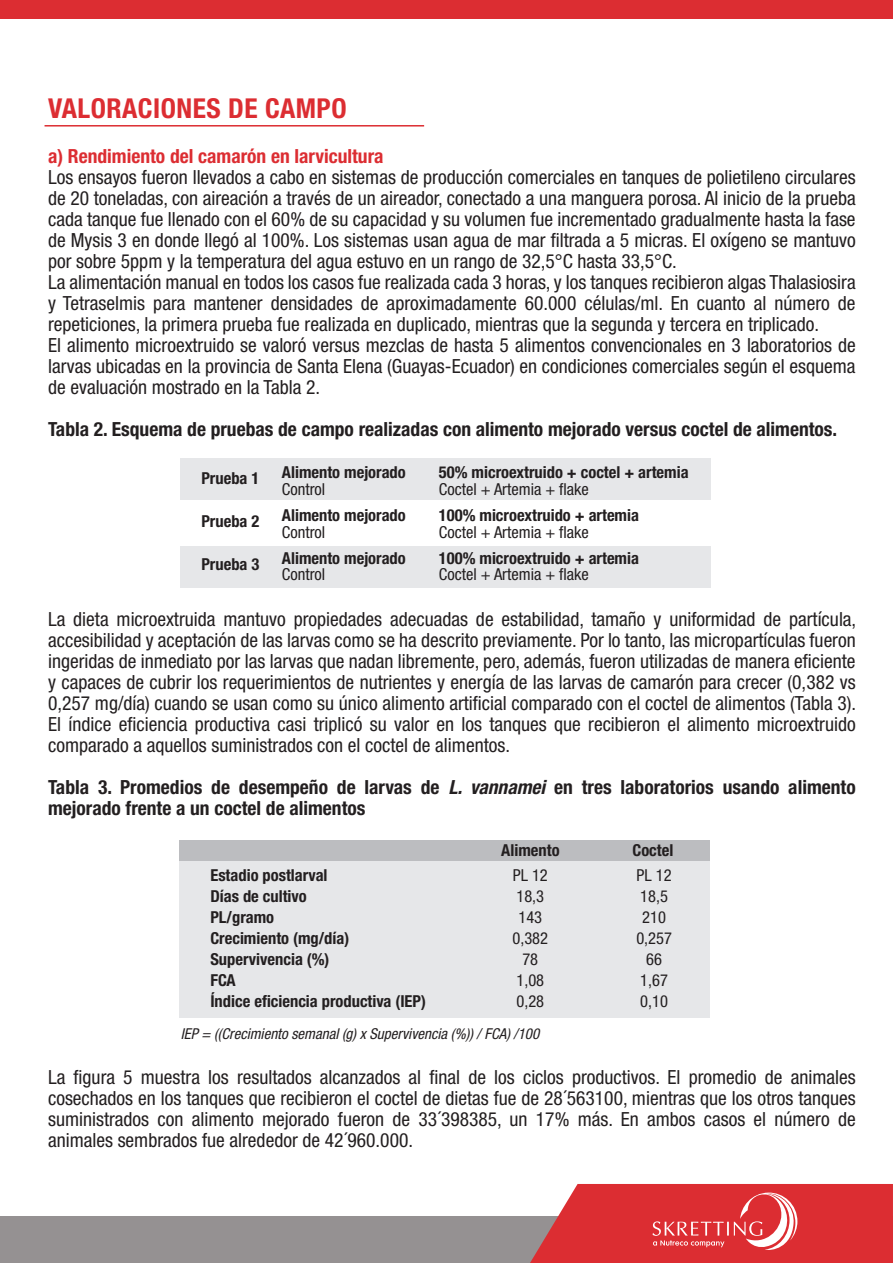
<style>
.page{position:relative;width:893px;height:1263px;background:#fff}
.page>*{position:absolute;margin:0;border:0;box-sizing:border-box;transform-origin:0 0}
.t1{font:700 condensed 27.45px "Helvetica Neue LT Std";letter-spacing:.02em;color:#dc2d32}
.t2{font:condensed 19.5px/21px "Helvetica Neue";color:#231f20;text-align:justify}
.t3{font:700 condensed 19.5px/21px "Helvetica Neue LT Std";color:#231f20}
.t4{font:700 condensed 19.5px "Helvetica Neue LT Std";color:#dc2d32}
.t5{font:700 condensed 16.5px/21px "Helvetica Neue LT Std";color:#231f20}
.t6{font:condensed 16.5px/21px "Helvetica Neue";color:#231f20;text-align:center}
.t7{font:italic condensed 15px "Helvetica Neue LT Std";color:#231f20}
.s1{font-style:italic}
</style>
<div class="page">
<hr style="left:45px;top:125px;width:379px;height:2px;background:#dc2d32">
<div style="left:0;top:0;width:893px;height:19px;background:#dc2d32"></div>
<div style="left:0;top:1216px;width:893px;height:47px;background:#959192"></div>
<svg style="left:530px;top:1184px;width:363px;height:79px;background:#dd4246"></svg>
<div style="left:180px;top:459px;width:530px;height:41px;background:#e6e7e9"></div>
<div style="left:180px;top:546px;width:530px;height:42px;background:#e6e7e9"></div>
<div style="left:180px;top:861px;width:530px;height:157px;background:#e6e7e9"></div>
<div style="left:180px;top:840px;width:530px;height:21px;background:#bcbdc0"></div>
<h1 class="t1" style="left:48px;top:92px;width:300px">VALORACIONES DE CAMPO</h1>
<p class="t4" style="left:48px;top:144px;width:337px">a) Rendimiento del camarón en larvicultura</p>
<p class="t2" style="left:48px;top:167px;width:809px;text-align:left">Los ensayos fueron llevados a cabo en sistemas de producción comerciales en tanques de polietileno circulares de 20 toneladas, con aireación a través de un aireador, conectado a una manguera porosa. Al inicio de la prueba cada tanque fue llenado con el 60% de su capacidad y su volumen fue incrementado gradualmente hasta la fase de Mysis 3 en donde llegó al 100%. Los sistemas usan agua de mar filtrada a 5 micras. El oxígeno se mantuvo por sobre 5ppm y la temperatura del agua estuvo en un rango de 32,5°C hasta 33,5°C.<br>La alimentación manual en todos los casos fue realizada cada 3 horas, y los tanques recibieron algas Thalasiosira y Tetraselmis para mantener densidades de aproximadamente 60.000 células/ml. En cuanto al número de repeticiones, la primera prueba fue realizada en duplicado, mientras que la segunda y tercera en triplicado.<br>El alimento microextruido se valoró versus mezclas de hasta 5 alimentos convencionales en 3 laboratorios de larvas ubicadas en la provincia de Santa Elena (Guayas-Ecuador) en condiciones comerciales según el esquema de evaluación mostrado en la Tabla 2.</p>
<p class="t3" style="left:48px;top:418px;width:791px">Tabla 2. Esquema de pruebas de campo realizadas con alimento mejorado versus coctel de alimentos.</p>
<p class="t5" style="left:201px;top:468px;width:60px">Prueba 1</p>
<p class="t5" style="left:282px;top:462px;width:125px">Alimento mejorado</p>
<p class="t6" style="left:282px;top:478px;width:45px">Control</p>
<p class="t5" style="left:439px;top:462px;width:251px">50% microextruido + coctel + artemia</p>
<p class="t6" style="left:439px;top:478px;width:151px">Coctel + Artemia + flake</p>
<p class="t5" style="left:201px;top:510px;width:60px">Prueba 2</p>
<p class="t5" style="left:282px;top:504px;width:125px">Alimento mejorado</p>
<p class="t6" style="left:282px;top:521px;width:45px">Control</p>
<p class="t5" style="left:439px;top:504px;width:202px">100% microextruido + artemia</p>
<p class="t6" style="left:439px;top:521px;width:151px">Coctel + Artemia + flake</p>
<p class="t5" style="left:201px;top:553px;width:60px">Prueba 3</p>
<p class="t5" style="left:282px;top:547px;width:125px">Alimento mejorado</p>
<p class="t6" style="left:282px;top:564px;width:45px">Control</p>
<p class="t5" style="left:439px;top:547px;width:202px">100% microextruido + artemia</p>
<p class="t6" style="left:439px;top:564px;width:151px">Coctel + Artemia + flake</p>
<p class="t2" style="left:48px;top:608px;width:810px">La dieta microextruida mantuvo propiedades adecuadas de estabilidad, tamaño y uniformidad de partícula, accesibilidad y aceptación de las larvas como se ha descrito previamente. Por lo tanto, las micropartículas fueron ingeridas de inmediato por las larvas que nadan libremente, pero, además, fueron utilizadas de manera eficiente y capaces de cubrir los requerimientos de nutrientes y energía de las larvas de camarón para crecer (0,382 vs 0,257 mg/día) cuando se usan como su único alimento artificial comparado con el coctel de alimentos (Tabla 3).<br>El índice eficiencia productiva casi triplicó su valor en los tanques que recibieron el alimento microextruido comparado a aquellos suministrados con el coctel de alimentos.</p>
<p class="t3" style="left:48px;top:776px;width:809px">Tabla 3. Promedios de desempeño de larvas de <span class="s1">L. vannamei</span> en tres laboratorios usando alimento mejorado frente a un coctel de alimentos</p>
<p class="t5" style="left:501px;top:840px;width:60px">Alimento</p>
<p class="t5" style="left:632px;top:840px;width:42px">Coctel</p>
<p class="t5" style="left:210px;top:864px;width:217px">Estadio postlarval<br>Días de cultivo<br>PL/gramo<br>Crecimiento (mg/día)<br>Supervivencia (%)<br>FCA<br>Índice eficiencia productiva (IEP)</p>
<p class="t6" style="left:512px;top:865px;width:37px">PL 12<br>18,3<br>143<br>0,382<br>78<br>1,08<br>0,28</p>
<p class="t6" style="left:636px;top:865px;width:37px">PL 12<br>18,5<br>210<br>0,257<br>66<br>1,67<br>0,10</p>
<p class="t7" style="left:181px;top:1025px;width:360px">IEP = ((Crecimiento semanal (g) x Supervivencia (%)) / FCA) /100</p>
<p class="t2" style="left:48px;top:1067px;width:809px">La figura 5 muestra los resultados alcanzados al final de los ciclos productivos. El promedio de animales cosechados en los tanques que recibieron el coctel de dietas fue de 28´563100, mientras que los otros tanques suministrados con alimento mejorado fueron de 33´398385, un 17% más. En ambos casos el número de animales sembrados fue alrededor de 42´960.000.</p>
</div>
